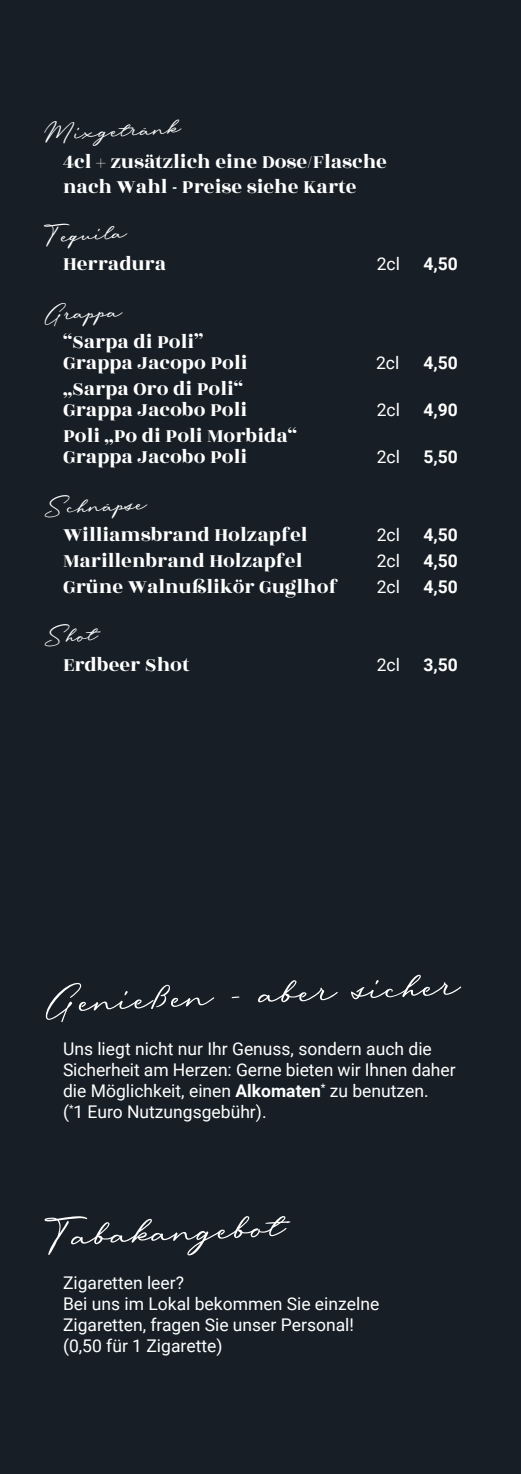
<style>
.page{position:relative;width:521px;height:1474px;background:#fff}
.page>*{position:absolute;margin:0;border:0;box-sizing:border-box;transform-origin:0 0}
.t1{font:73.5px "Messy Nessy Script 1";color:#fff}
.t2{font:43.75px "Messy Nessy Script 1";color:#fff}
.t3{font:21px/21px "Rozha One";color:#fff}
.t4{font:17.5px/21px "Roboto";color:#fff}
.t5{font:700 17.5px "Roboto";color:#fff}
.s1{font-weight:700}
</style>
<div class="page">
<div style="left:0;top:0;width:521px;height:1473px;background:#171e25"></div>
<h2 class="t2" style="left:43px;top:107px;width:137px;rotate:-3deg">Mixgetränk</h2>
<p class="t3" style="left:63px;top:149px;width:325px;line-height:25.2px">4cl + zusätzlich eine Dose/Flasche nach Wahl - Preise siehe Karte</p>
<h2 class="t2" style="left:43px;top:209px;width:83px;rotate:-3deg">Tequila</h2>
<p class="t3" style="left:63px;top:253px;width:105px">Herradura</p>
<p class="t4" style="left:377px;top:253px;width:25px">2cl</p>
<p class="t5" style="left:423px;top:251px;width:36px">4,50</p>
<h2 class="t2" style="left:43px;top:287px;width:78px;rotate:-3deg">Grappa</h2>
<p class="t3" style="left:63px;top:332px;width:186px">“Sarpa di Poli”<br>Grappa Jacopo Poli</p>
<p class="t3" style="left:63px;top:379px;width:186px">„Sarpa Oro di Poli“<br>Grappa Jacobo Poli</p>
<p class="t3" style="left:63px;top:426px;width:235px">Poli „Po di Poli Morbida“<br>Grappa Jacobo Poli</p>
<h2 class="t2" style="left:43px;top:481px;width:103px;rotate:-3deg">Schnäpse</h2>
<p class="t4" style="left:376px;top:352px;width:25px">2cl</p>
<p class="t5" style="left:423px;top:351px;width:36px">4,50</p>
<p class="t4" style="left:377px;top:399px;width:25px">2cl</p>
<p class="t5" style="left:423px;top:398px;width:36px">4,90</p>
<p class="t4" style="left:377px;top:446px;width:25px">2cl</p>
<p class="t5" style="left:423px;top:445px;width:36px">5,50</p>
<p class="t3" style="left:63px;top:522px;width:276px;line-height:25.9px">Williamsbrand Holzapfel<br>Marillenbrand Holzapfel<br>Grüne Walnußlikör Guglhof</p>
<p class="t4" style="left:377px;top:524px;width:25px">2cl</p>
<p class="t5" style="left:423px;top:522px;width:36px">4,50</p>
<p class="t4" style="left:377px;top:549px;width:25px">2cl</p>
<p class="t5" style="left:423px;top:548px;width:36px">4,50</p>
<p class="t4" style="left:377px;top:575px;width:25px">2cl</p>
<p class="t5" style="left:423px;top:574px;width:36px">4,50</p>
<h2 class="t2" style="left:43px;top:609px;width:54px;rotate:-3deg">Shot</h2>
<p class="t3" style="left:63px;top:654px;width:128px">Erdbeer Shot</p>
<p class="t4" style="left:377px;top:653px;width:25px">2cl</p>
<p class="t5" style="left:423px;top:652px;width:36px">3,50</p>
<h1 class="t1" style="left:44px;top:954px;width:415px;rotate:-2deg">Genießen - aber sicher</h1>
<p class="t4" style="left:63px;top:1037px;width:394px">Uns liegt nicht nur Ihr Genuss, sondern auch die Sicherheit am Herzen: Gerne bieten wir Ihnen daher die Möglichkeit, einen <span class="s1">Alkomaten</span><sup>*</sup> zu benutzen.<br>(<sup>*</sup>1 Euro Nutzungsgebühr).</p>
<h1 class="t1" style="left:44px;top:1189px;width:240px;rotate:-2deg">Tabakangebot</h1>
<p class="t4" style="left:63px;top:1271px;width:318px">Zigaretten leer?<br>Bei uns im Lokal bekommen Sie einzelne<br>Zigaretten, fragen Sie unser Personal! (0,50 für 1 Zigarette)</p>
</div>
